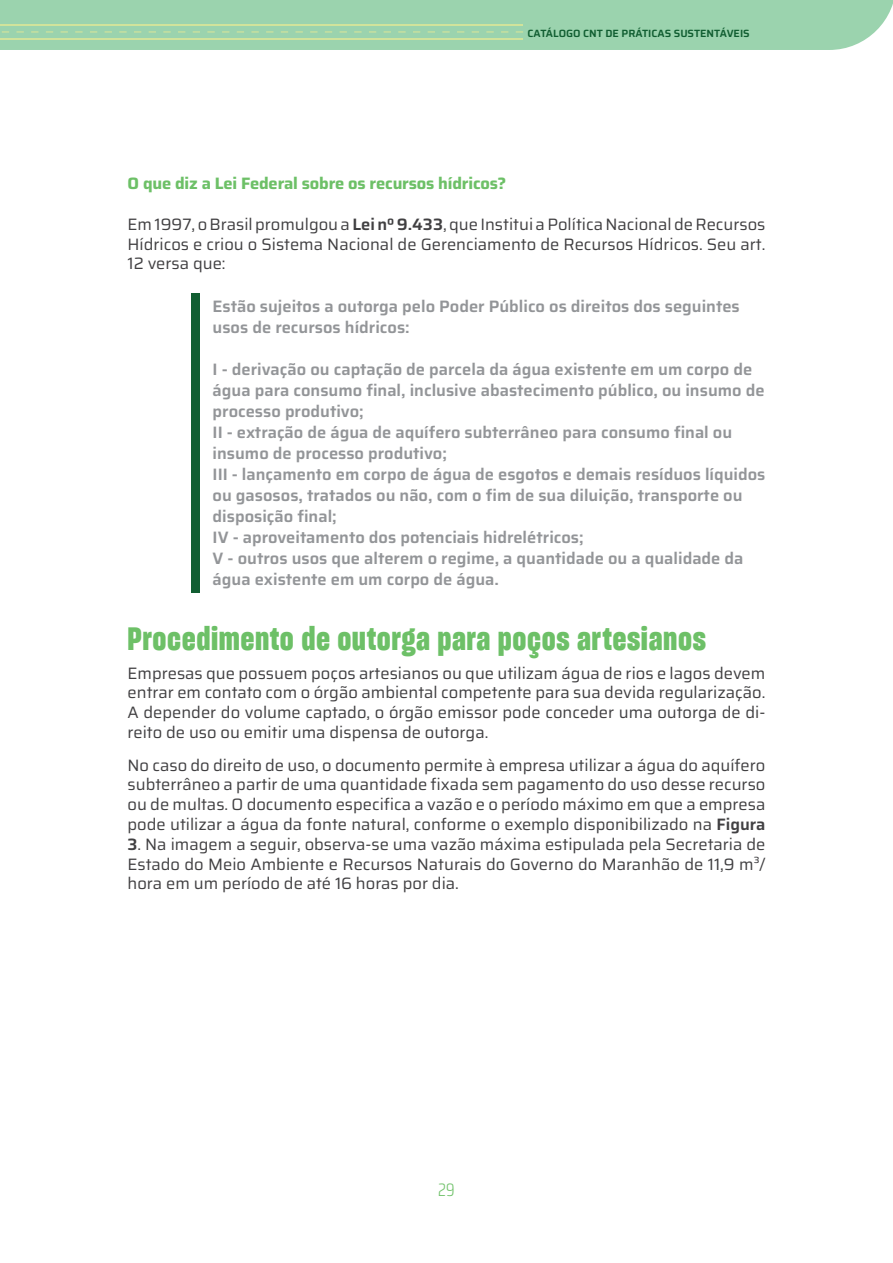
<style>
.page{position:relative;width:893px;height:1263px;background:#fff}
.page>*{position:absolute;margin:0;border:0;box-sizing:border-box;transform-origin:0 0}
.t1{font:700 31.5px "Sharp Grotesk";letter-spacing:.02em;color:#6dc067}
.t2{font:300 18px "Saira Condensed";color:#6dc067}
.t3{font:16.5px/19.8px "Saira";color:#414042;text-align:justify}
.t4{font:600 16.5px/21px "Saira";color:#939598}
.t5{font:700 16.5px "Saira";letter-spacing:-.01em;color:#6dc067}
.t6{font:600 10.5px "Saira";color:#115e32}
.s1{font-weight:600}
</style>
<div class="page">
<div style="left:0;top:0;width:893px;height:50px;background:#9bd3ae"></div>
<hr style="left:0;top:24px;width:523px;height:2px;background:#d1e39b">
<div style="left:191px;top:293px;width:9px;height:299px;background:#115e32"></div>
<p class="t6" style="left:528px;top:25px;width:224px">CATÁLOGO CNT DE PRÁTICAS SUSTENTÁVEIS</p>
<p class="t5" style="left:128px;top:170px;width:380px">O que diz a Lei Federal sobre os recursos hídricos?</p>
<p class="t3" style="left:128px;top:214px;width:639px">Em 1997, o Brasil promulgou a <span class="s1">Lei nº 9.433</span>, que Institui a Política Nacional de Recursos Hídricos e criou o Sistema Nacional de Gerenciamento de Recursos Hídricos. Seu art.<br>12 versa que:</p>
<p class="t4" style="left:213px;top:295px;width:529px">Estão sujeitos a outorga pelo Poder Público os direitos dos seguintes usos de recursos hídricos:</p>
<p class="t4" style="left:213px;top:358px;width:554px">I - derivação ou captação de parcela da água existente em um corpo de água para consumo final, inclusive abastecimento público, ou insumo de processo produtivo;<br>II - extração de água de aquífero subterrâneo para consumo final ou insumo de processo produtivo;<br>III - lançamento em corpo de água de esgotos e demais resíduos líquidos ou gasosos, tratados ou não, com o fim de sua diluição, transporte ou disposição final;<br>IV - aproveitamento dos potenciais hidrelétricos;<br>V - outros usos que alterem o regime, a quantidade ou a qualidade da água existente em um corpo de água.</p>
<h1 class="t1" style="left:128px;top:617px;width:580px">Procedimento de outorga para poços artesianos</h1>
<p class="t3" style="left:128px;top:662px;width:639px">Empresas que possuem poços artesianos ou que utilizam água de rios e lagos devem entrar em contato com o órgão ambiental competente para sua devida regularização.<br>A depender do volume captado, o órgão emissor pode conceder uma outorga de di&shy;reito de uso ou emitir uma dispensa de outorga.</p>
<p class="t3" style="left:128px;top:754px;width:639px">No caso do direito de uso, o documento permite à empresa utilizar a água do aquífero subterrâneo a partir de uma quantidade fixada sem pagamento do uso desse recurso ou de multas. O documento especifica a vazão e o período máximo em que a empresa pode utilizar a água da fonte natural, conforme o exemplo disponibilizado na <span class="s1">Figura</span></p>
<p class="t3" style="left:128px;top:833px;width:639px"><span class="s1">3</span>. Na imagem a seguir, observa-se uma vazão máxima estipulada pela Secretaria de Estado do Meio Ambiente e Recursos Naturais do Governo do Maranhão de 11,9 m³/ hora em um período de até 16 horas por dia.</p>
<p class="t2" style="left:438px;top:1175px;width:18px">29</p>
</div>
